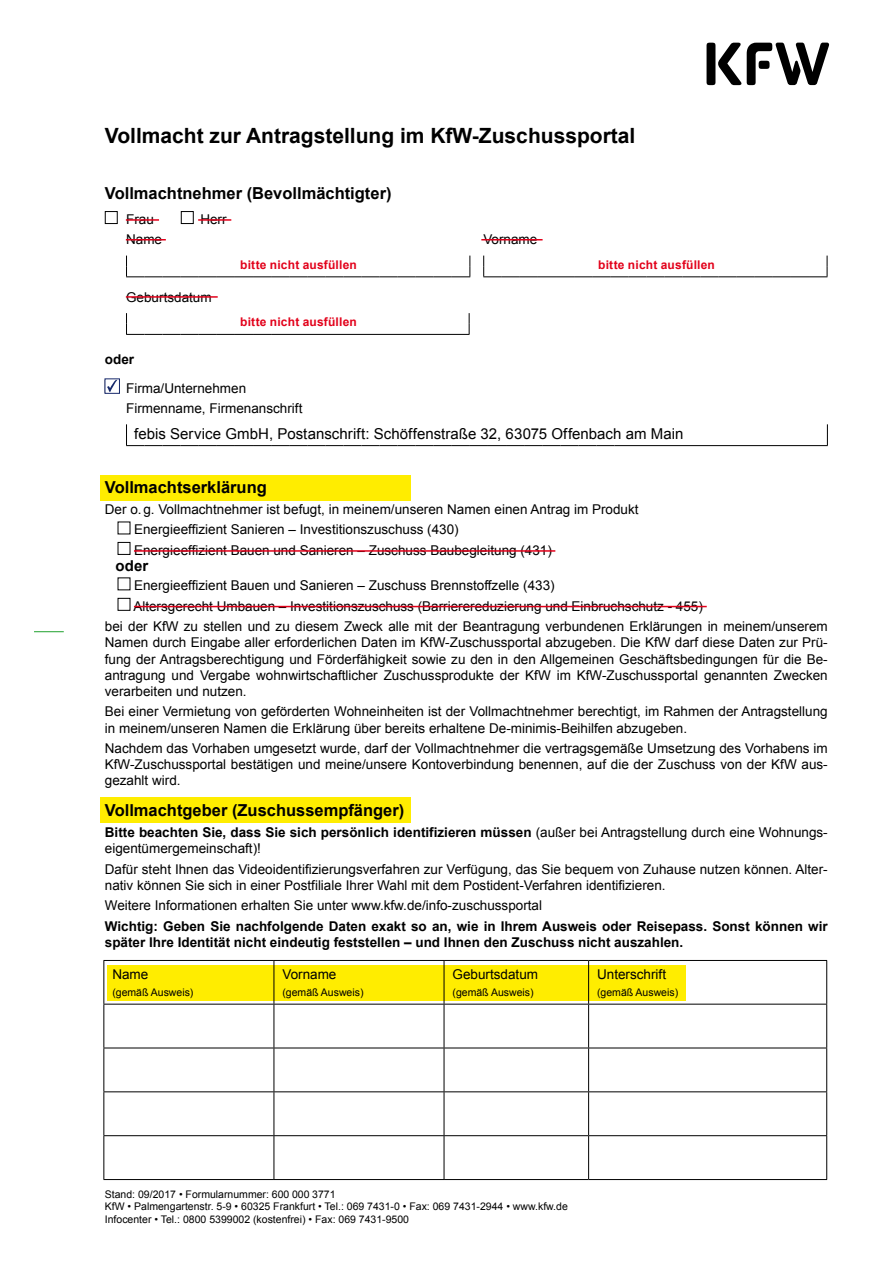
<style>
.page{position:relative;width:893px;height:1263px;background:#fff}
.page>*{position:absolute;margin:0;border:0;box-sizing:border-box;transform-origin:0 0}
.t1{font:700 21px "Arial";color:#000}
.t2{font:700 16.5px "Arial";color:#000}
.t3{font:15px "Arial";letter-spacing:.005em;color:#000}
.t4{font:700 15px "Arial";color:#000}
.t5{font:13.5px/16.2px "Arial";color:#000}
.t6{font:700 13.5px/20.4px "Arial";color:#000}
.t7{font:700 12px "Arial";letter-spacing:.015em;color:#e2001a}
.t8{font:10.5px/12.6px "Arial";color:#000}
.s1{font-weight:700}
.s2{font-weight:400}
</style>
<div class="page">
<div style="left:107px;top:965px;width:578px;height:35px;background:#ffed00"></div>
<div style="left:100px;top:797px;width:311px;height:26px;background:#ffed00"></div>
<div style="left:100px;top:475px;width:311px;height:25px;background:#ffed00"></div>
<div style="left:105px;top:211px;width:13px;height:13px;border:1px solid #000"></div>
<div style="left:181px;top:211px;width:13px;height:13px;border:1px solid #000"></div>
<svg style="left:126px;top:256px;width:344px;height:21px"></svg>
<svg style="left:483px;top:256px;width:345px;height:21px"></svg>
<svg style="left:469px;top:313px;width:1px;height:21px"></svg>
<svg style="left:126px;top:313px;width:145px;height:22px"></svg>
<hr style="left:271px;top:334px;width:198px;height:1px;background:#000">
<svg style="left:827px;top:424px;width:1px;height:21px"></svg>
<svg style="left:126px;top:424px;width:488px;height:22px"></svg>
<hr style="left:614px;top:445px;width:214px;height:1px;background:#000">
<div style="left:118px;top:542px;width:12px;height:13px;border:1px solid #000"></div>
<div style="left:118px;top:598px;width:12px;height:13px;border:1px solid #000"></div>
<div style="left:706px;top:43px;width:9px;height:42px;background:#000;border-radius:3px"></div>
<svg style="left:747px;top:43px;width:82px;height:42px"></svg>
<svg style="left:718px;top:43px;width:23px;height:42px"></svg>
<hr style="left:274px;top:961px;width:1px;height:43px;background:#000">
<hr style="left:444px;top:961px;width:1px;height:43px;background:#000">
<hr style="left:588px;top:961px;width:1px;height:43px;background:#000">
<hr style="left:103px;top:1004px;width:171px;height:1px;background:#000">
<hr style="left:274px;top:1004px;width:170px;height:1px;background:#000">
<hr style="left:274px;top:1004px;width:1px;height:43px;background:#000">
<hr style="left:444px;top:1004px;width:145px;height:1px;background:#000">
<hr style="left:444px;top:1004px;width:1px;height:43px;background:#000">
<hr style="left:589px;top:1004px;width:238px;height:1px;background:#000">
<hr style="left:588px;top:1004px;width:1px;height:43px;background:#000">
<hr style="left:103px;top:1047px;width:171px;height:1px;background:#000">
<hr style="left:274px;top:1047px;width:170px;height:1px;background:#000">
<hr style="left:274px;top:1048px;width:1px;height:43px;background:#000">
<hr style="left:444px;top:1047px;width:145px;height:1px;background:#000">
<hr style="left:444px;top:1048px;width:1px;height:43px;background:#000">
<hr style="left:589px;top:1047px;width:238px;height:1px;background:#000">
<hr style="left:588px;top:1048px;width:1px;height:43px;background:#000">
<hr style="left:103px;top:1091px;width:171px;height:1px;background:#000">
<hr style="left:274px;top:1091px;width:170px;height:1px;background:#000">
<hr style="left:274px;top:1092px;width:1px;height:43px;background:#000">
<hr style="left:444px;top:1091px;width:145px;height:1px;background:#000">
<hr style="left:444px;top:1092px;width:1px;height:43px;background:#000">
<hr style="left:589px;top:1091px;width:238px;height:1px;background:#000">
<hr style="left:588px;top:1092px;width:1px;height:43px;background:#000">
<hr style="left:103px;top:1135px;width:171px;height:1px;background:#000">
<hr style="left:274px;top:1135px;width:170px;height:1px;background:#000">
<hr style="left:274px;top:1136px;width:1px;height:43px;background:#000">
<hr style="left:444px;top:1135px;width:145px;height:1px;background:#000">
<hr style="left:444px;top:1136px;width:1px;height:43px;background:#000">
<hr style="left:589px;top:1135px;width:238px;height:1px;background:#000">
<hr style="left:588px;top:1136px;width:1px;height:43px;background:#000">
<hr style="left:103px;top:1179px;width:171px;height:1px;background:#000">
<hr style="left:274px;top:1179px;width:170px;height:1px;background:#000">
<hr style="left:444px;top:1179px;width:145px;height:1px;background:#000">
<hr style="left:589px;top:1179px;width:238px;height:1px;background:#000">
<hr style="left:103px;top:960px;width:171px;height:1px;background:#000">
<hr style="left:103px;top:961px;width:1px;height:43px;background:#000">
<hr style="left:274px;top:960px;width:170px;height:1px;background:#000">
<hr style="left:444px;top:960px;width:145px;height:1px;background:#000">
<hr style="left:589px;top:960px;width:238px;height:1px;background:#000">
<hr style="left:826px;top:961px;width:1px;height:43px;background:#000">
<hr style="left:103px;top:1004px;width:1px;height:43px;background:#000">
<hr style="left:826px;top:1004px;width:1px;height:43px;background:#000">
<hr style="left:103px;top:1048px;width:1px;height:43px;background:#000">
<hr style="left:826px;top:1048px;width:1px;height:43px;background:#000">
<hr style="left:103px;top:1092px;width:1px;height:43px;background:#000">
<hr style="left:826px;top:1092px;width:1px;height:43px;background:#000">
<hr style="left:103px;top:1136px;width:1px;height:43px;background:#000">
<hr style="left:826px;top:1136px;width:1px;height:43px;background:#000">
<hr style="left:34px;top:631px;width:30px;height:1px;background:#1fa12e">
<hr style="left:134px;top:550px;width:421px;height:2px;background:#e2001a">
<hr style="left:126px;top:219px;width:33px;height:2px;background:#e2001a">
<hr style="left:198px;top:219px;width:33px;height:2px;background:#e2001a">
<hr style="left:126px;top:239px;width:40px;height:1px;background:#e2001a">
<hr style="left:481px;top:239px;width:62px;height:1px;background:#e2001a">
<hr style="left:134px;top:606px;width:573px;height:1px;background:#e2001a">
<div style="left:105px;top:378px;width:15px;height:16px;background:#fff;border:1px solid #16286a"></div>
<svg style="left:107px;top:380px;width:10px;height:12px"></svg>
<hr style="left:126px;top:296px;width:92px;height:2px;background:#e2001a">
<p class="t1" style="left:105px;top:122px;width:532px">Vollmacht zur Antragstellung im KfW-Zuschussportal</p>
<p class="t2" style="left:105px;top:182px;width:288px">Vollmachtnehmer (Bevollmächtigter)</p>
<p class="t5" style="left:126px;top:211px;width:29px">Frau</p>
<p class="t5" style="left:200px;top:211px;width:28px">Herr</p>
<p class="t5" style="left:126px;top:232px;width:38px">Name</p>
<p class="t5" style="left:483px;top:232px;width:56px">Vorname</p>
<p class="t5" style="left:126px;top:289px;width:87px">Geburtsdatum</p>
<p class="t7" style="left:240px;top:257px;width:118px">bitte nicht ausfüllen</p>
<p class="t7" style="left:240px;top:314px;width:118px">bitte nicht ausfüllen</p>
<p class="t5" style="left:126px;top:345px;width:122px;line-height:29px;text-indent:-21px"><span class="s1">oder<br></span>Firma/Unternehmen</p>
<p class="t5" style="left:126px;top:400px;width:178px">Firmenname, Firmenanschrift</p>
<p class="t7" style="left:598px;top:257px;width:118px">bitte nicht ausfüllen</p>
<p class="t3" style="left:134px;top:424px;width:551px">febis Service GmbH, Postanschrift: Schöffenstraße 32, 63075 Offenbach am Main</p>
<p class="t2" style="left:105px;top:477px;width:163px">Vollmachtserklärung</p>
<p class="t5" style="left:134px;top:499px;width:506px;line-height:20.4px;text-indent:-29px">Der o.g. Vollmachtnehmer ist befugt, in meinem/unseren Namen einen Antrag im Produkt<br>Energieeffizient Sanieren – Investitionszuschuss (430)<br>Energieeffizient Bauen und Sanieren – Zuschuss Baubegleitung (431)</p>
<p class="t5" style="left:134px;top:577px;width:422px">Energieeffizient Bauen und Sanieren – Zuschuss Brennstoffzelle (433)</p>
<p class="t5" style="left:133px;top:598px;width:571px">Altersgerecht Umbauen – Investitionszuschuss (Barrierereduzierung und Einbruchschutz - 455)</p>
<p class="t5" style="left:105px;top:618px;width:724px">bei der KfW zu stellen und zu diesem Zweck alle mit der Beantragung verbundenen Erklärungen in meinem/unserem</p>
<p class="t5" style="left:105px;top:635px;width:724px;text-align:justify">Namen durch Eingabe aller erforderlichen Daten im KfW-Zuschussportal abzugeben. Die KfW darf diese Daten zur Prü&shy;fung der Antragsberechtigung und Förderfähigkeit sowie zu den in den Allgemeinen Geschäftsbedingungen für die Be&shy;antragung und Vergabe wohnwirtschaftlicher Zuschussprodukte der KfW im KfW-Zuschussportal genannten Zwecken verarbeiten und nutzen.</p>
<p class="t5" style="left:105px;top:704px;width:724px">Bei einer Vermietung von geförderten Wohneinheiten ist der Vollmachtnehmer berechtigt, im Rahmen der Antragstellung in meinem/unseren Namen die Erklärung über bereits erhaltene De-minimis-Beihilfen abzugeben.</p>
<p class="t5" style="left:105px;top:740px;width:724px;text-align:justify">Nachdem das Vorhaben umgesetzt wurde, darf der Vollmachtnehmer die vertragsgemäße Umsetzung des Vorhabens im KfW-Zuschussportal bestätigen und meine/unsere Kontoverbindung benennen, auf die der Zuschuss von der KfW aus&shy;gezahlt wird.</p>
<p class="t2" style="left:105px;top:800px;width:301px">Vollmachtgeber (Zuschussempfänger)</p>
<p class="t5" style="left:105px;top:824px;width:724px"><span class="s1">Bitte beachten Sie, dass Sie sich persönlich identifizieren müssen</span> (außer bei Antragstellung durch eine Wohnungs&shy;eigentümergemeinschaft)!</p>
<p class="t5" style="left:105px;top:861px;width:724px">Dafür steht Ihnen das Videoidentifizierungsverfahren zur Verfügung, das Sie bequem von Zuhause nutzen können. Alter&shy;nativ können Sie sich in einer Postfiliale Ihrer Wahl mit dem Postident-Verfahren identifizieren.</p>
<p class="t6" style="left:105px;top:896px;width:724px"><span class="s2">Weitere Informationen erhalten Sie unter www.kfw.de/info-zuschussportal<br></span>Wichtig: Geben Sie nachfolgende Daten exakt so an, wie in Ihrem Ausweis oder Reisepass. Sonst können wir</p>
<p class="t6" style="left:105px;top:932px;width:580px">später Ihre Identität nicht eindeutig feststellen – und Ihnen den Zuschuss nicht auszahlen.</p>
<p class="t4" style="left:115px;top:556px;width:35px">oder</p>
<p class="t5" style="left:112px;top:966px;width:38px">Name</p>
<p class="t8" style="left:112px;top:986px;width:83px">(gemäß Ausweis)</p>
<p class="t5" style="left:282px;top:966px;width:56px">Vorname</p>
<p class="t8" style="left:282px;top:986px;width:83px">(gemäß Ausweis)</p>
<p class="t5" style="left:453px;top:966px;width:87px">Geburtsdatum</p>
<p class="t8" style="left:453px;top:986px;width:83px">(gemäß Ausweis)</p>
<p class="t5" style="left:597px;top:966px;width:71px">Unterschrift</p>
<p class="t8" style="left:597px;top:986px;width:83px">(gemäß Ausweis)</p>
<p class="t8" style="left:105px;top:1188px;width:464px">Stand: 09/2017 • Formularnummer: 600 000 3771<br>KfW • Palmengartenstr. 5-9 • 60325 Frankfurt • Tel.: 069 7431-0 • Fax: 069 7431-2944 • www.kfw.de<br>Infocenter • Tel.: 0800 5399002 (kostenfrei) • Fax: 069 7431-9500</p>
</div>
